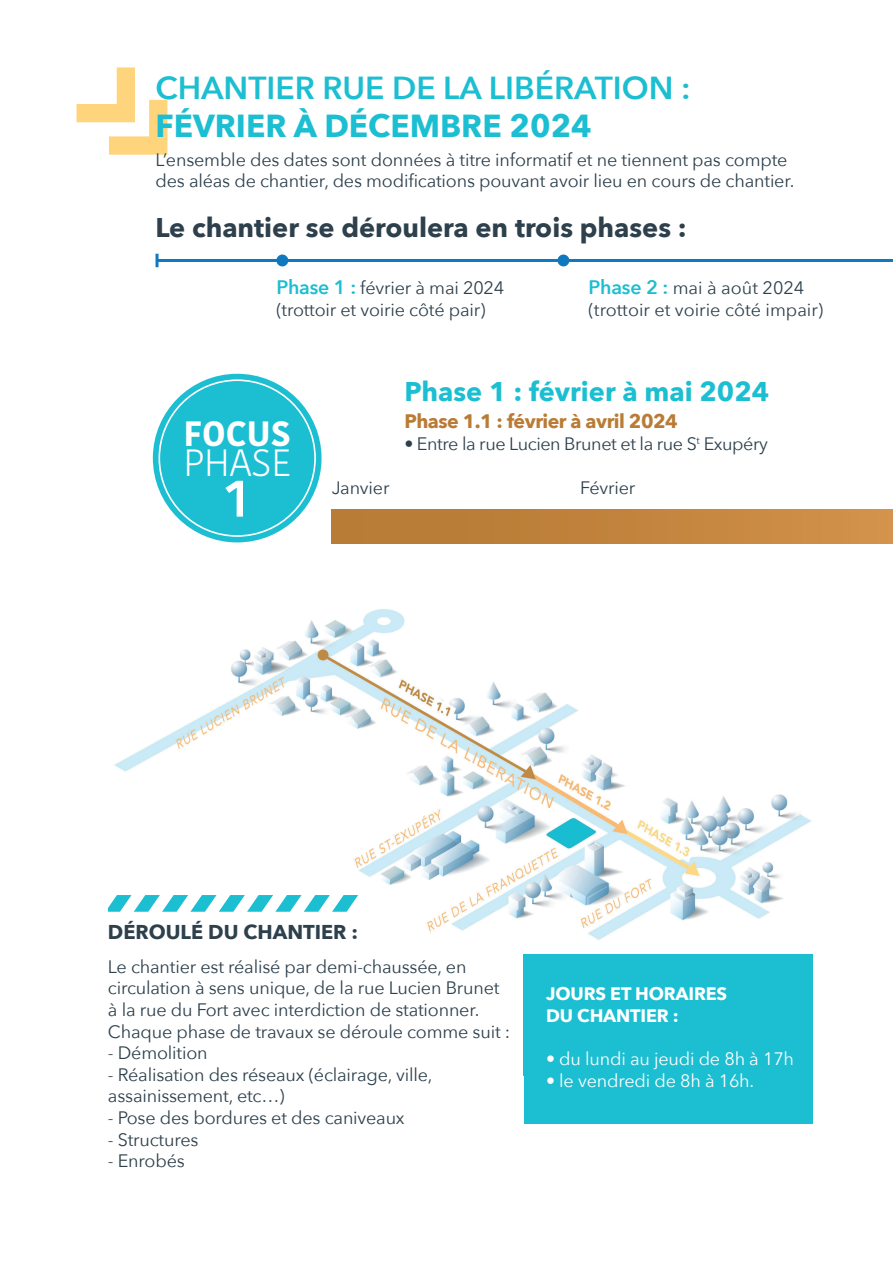
<style>
.page{position:relative;width:893px;height:1263px;background:#fff}
.page>*{position:absolute;margin:0;border:0;box-sizing:border-box;transform-origin:0 0}
.t1{font:600 51.9px "Kohinoor Devanagari";color:#fff}
.t2{font:300 37.8px "Kohinoor Devanagari";color:#fff}
.t3{font:700 35.1px "Kohinoor Devanagari";color:#fff}
.t4{font:600 31.8px "Avenir Next";color:#1cbed1}
.t5{font:700 31.8px "Avenir Next";color:#1cbed1}
.t6{font:700 27px "Avenir Next";color:#2d404c}
.t7{font:700 27px "Avenir Next";color:#1cbed1}
.t8{font:700 19.95px "Avenir Next";color:#2d404c}
.t9{font:700 19.5px "Avenir Next";letter-spacing:-.025em;color:#b97c36}
.t10{font:18px/21.6px "Avenir Next";letter-spacing:-.01em;color:#2d404c}
.t11{font:18px "Avenir Next";letter-spacing:-.01em;color:#fff}
.t12{font:700 18px/21.6px "Avenir Next";letter-spacing:-.01em;color:#fff}
.s1{font-weight:600;font-size:19.5px;color:#1cbed1}
.s2{font-weight:700}
</style>
<div class="page">
<img style="left:107px;top:527px;width:706px;height:548px">
<div style="left:524px;top:1075px;width:288px;height:48px;background:#1cbed1"></div>
<div style="left:524px;top:955px;width:288px;height:120px;background:#1cbed1"></div>
<svg style="left:77px;top:67px;width:90px;height:88px"></svg>
<div style="left:153px;top:374px;width:169px;height:168px;background:#1cbed1;border-radius:50%"></div>
<hr style="left:157px;top:259px;width:736px;height:3px;background:#1078bf">
<svg style="left:156px;top:254px;width:3px;height:13px"></svg>
<div style="left:557px;top:254px;width:12px;height:12px;background:#1078bf;border-radius:50%"></div>
<div style="left:276px;top:254px;width:12px;height:12px;background:#1078bf;border-radius:50%"></div>
<div style="left:332px;top:510px;width:561px;height:34px;background:linear-gradient(to right,#b57933,#d1904a)"></div>
<svg style="left:108px;top:895px;width:250px;height:17px"></svg>
<h3 class="t4" style="left:156px;top:61px;width:537px">CHANTIER RUE DE LA LIBÉRATION :</h3>
<h3 class="t5" style="left:156px;top:99px;width:438px">FÉVRIER À DÉCEMBRE 2024</h3>
<p class="t10" style="left:156px;top:148px;width:640px">L’ensemble des dates sont données à titre informatif et ne tiennent pas compte des aléas de chantier, des modifications pouvant avoir lieu en cours de chantier.</p>
<h3 class="t6" style="left:156px;top:204px;width:533px">Le chantier se déroulera en trois phases :</h3>
<p class="t10" style="left:276px;top:277px;width:229px"><span class="s1">Phase 1 :</span> février à mai 2024 (trottoir et voirie côté pair)</p>
<p class="t10" style="left:589px;top:277px;width:236px"><span class="s1">Phase 2 :</span> mai à août 2024 (trottoir et voirie côté impair)</p>
<h3 class="t3" style="left:183px;top:402px;width:109px">FOCUS</h3>
<h2 class="t2" style="left:183px;top:441px;width:109px">PHASE</h2>
<h1 class="t1" style="left:225px;top:468px;width:25px">1</h1>
<h3 class="t7" style="left:404px;top:368px;width:366px">Phase 1 : février à mai 2024</h3>
<p class="t9" style="left:404px;top:404px;width:275px">Phase 1.1 : février à avril 2024</p>
<p class="t10" style="left:404px;top:432px;width:365px">• Entre la rue Lucien Brunet et la rue S<sup>t</sup> Exupéry</p>
<p class="t10" style="left:332px;top:476px;width:59px">Janvier</p>
<p class="t10" style="left:580px;top:476px;width:57px">Février</p>
<p class="t8" style="left:108px;top:915px;width:252px">DÉROULÉ DU CHANTIER :</p>
<p class="t10" style="left:108px;top:955px;width:404px">Le chantier est réalisé par demi-chaussée, en circulation à sens unique, de la rue Lucien Brunet à la rue du Fort avec interdiction de stationner.<br>Chaque phase de travaux se déroule comme suit :</p>
<p class="t10" style="left:108px;top:1041px;width:101px">- Démolition</p>
<p class="t10" style="left:108px;top:1063px;width:326px">- Réalisation des réseaux (éclairage, ville, assainissement, etc…)</p>
<p class="t10" style="left:108px;top:1106px;width:298px">- Pose des bordures et des caniveaux</p>
<p class="t10" style="left:108px;top:1128px;width:92px">- Structures</p>
<p class="t10" style="left:108px;top:1149px;width:78px">- Enrobés</p>
<p class="t12" style="left:546px;top:983px;width:183px">JOURS ET HORAIRES<br>DU CHANTIER :</p>
<p class="t11" style="left:546px;top:1044px;width:249px"><span class="s2">•</span> du lundi au jeudi de 8h à 17h</p>
<p class="t11" style="left:546px;top:1065px;width:210px"><span class="s2">•</span> le vendredi de 8h à 16h.</p>
</div>
